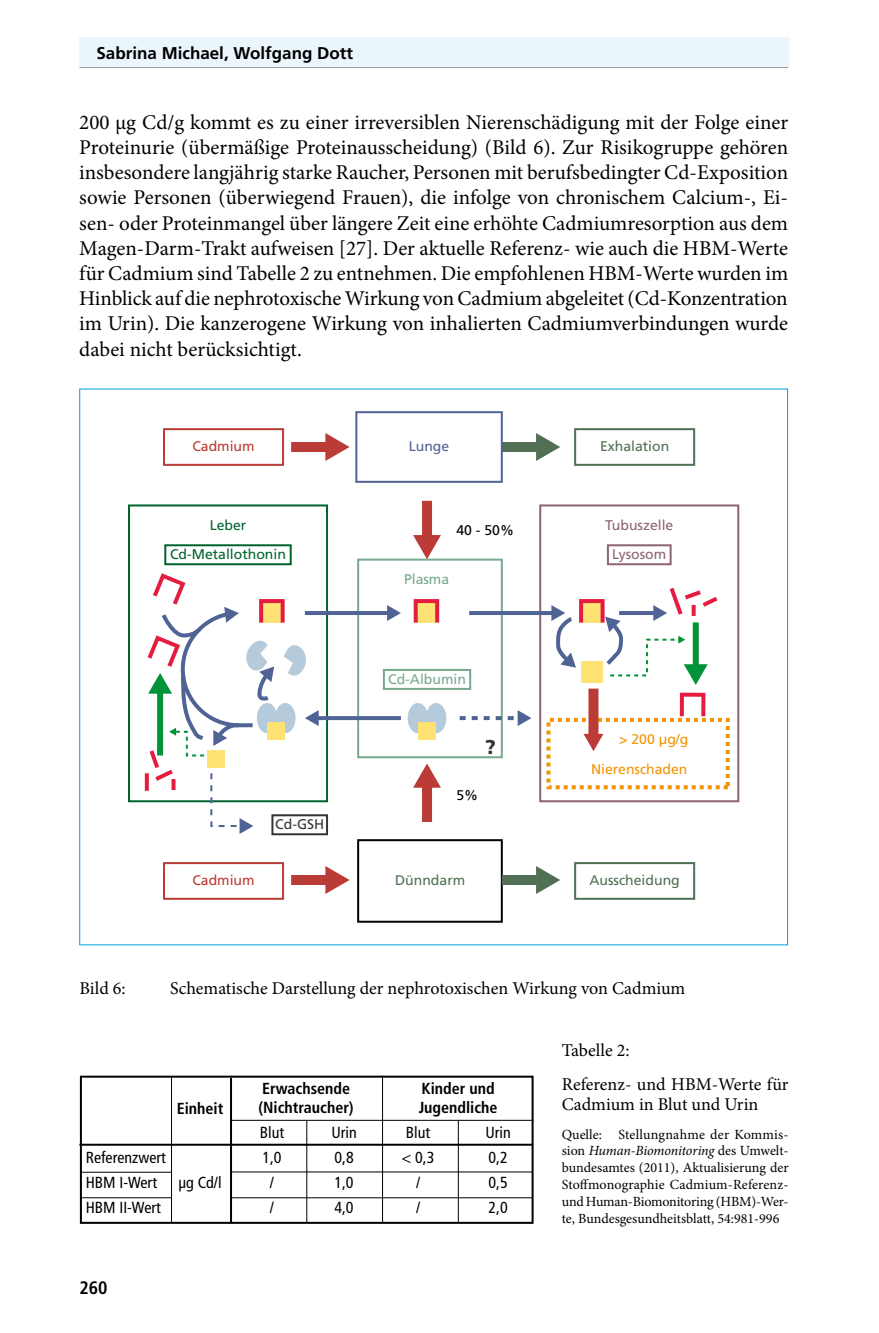
<style>
.page{position:relative;width:879px;height:1333px;background:#fff}
.page>*{position:absolute;margin:0;border:0;box-sizing:border-box;transform-origin:0 0}
.t1{font:21px/25.2px "Minion Pro";color:#000;text-align:justify}
.t2{font:900 20px "Frutiger";color:#353339}
.t3{font:18px/34.2px "Minion Pro";color:#000}
.t4{font:700 condensed 18px "Frutiger";color:#000}
.t5{font:700 17px "Frutiger";color:#000}
.t6{font:condensed 16px "Frutiger";color:#000}
.t7{font:700 condensed 16px "Frutiger";color:#000}
.t8{font:14px/16.8px "Minion Pro";letter-spacing:-.005em;color:#000;text-align:justify}
.t9{font:14px "Frutiger";color:#506f54}
.t10{font:14px "Frutiger";color:#00642e}
.t11{font:14px/29.4px "Frutiger";color:#f29401;text-align:right}
.t12{font:14px "Frutiger";color:#8e6374}
.t13{font:14px "Frutiger";color:#77aa8c}
.t14{font:14px "Frutiger";color:#bb3b36}
.t15{font:14px "Frutiger";color:#000}
.t16{font:14px "Frutiger";color:#353339}
.t17{font:14px "Frutiger";color:#506395}
.s1{font-style:italic}
</style>
<div class="page">
<div style="left:80px;top:38px;width:709px;height:30px;background:#ebf6fc"></div>
<hr style="left:79px;top:67px;width:709px;height:1px;background:#9c9e9f">
<div style="left:128px;top:504px;width:200px;height:298px;border:2px solid #00642e"></div>
<div style="left:539px;top:504px;width:200px;height:298px;border:2px solid #8e6374"></div>
<div style="left:357px;top:558px;width:146px;height:200px;border:2px solid #77aa8c"></div>
<div style="left:502px;top:442px;width:38px;height:10px;background:#506f54"></div>
<svg style="left:536px;top:433px;width:24px;height:28px"></svg>
<div style="left:163px;top:428px;width:121px;height:38px;border:2px solid #bb3b36"></div>
<div style="left:574px;top:428px;width:121px;height:38px;border:2px solid #506f54"></div>
<div style="left:574px;top:862px;width:121px;height:37px;border:2px solid #506f54"></div>
<div style="left:164px;top:544px;width:128px;height:21px;border:2px solid #00642e"></div>
<div style="left:383px;top:669px;width:88px;height:21px;border:2px solid #77aa8c"></div>
<div style="left:271px;top:814px;width:57px;height:21px;border:2px solid #353339"></div>
<div style="left:607px;top:544px;width:64px;height:21px;border:2px solid #8e6374"></div>
<div style="left:355px;top:411px;width:148px;height:72px;border:2px solid #506395"></div>
<div style="left:163px;top:862px;width:121px;height:37px;border:2px solid #bb3b36"></div>
<div style="left:357px;top:839px;width:146px;height:83px;border:2px solid #000204"></div>
<div style="left:291px;top:442px;width:38px;height:10px;background:#bb3b36"></div>
<svg style="left:325px;top:433px;width:24px;height:28px"></svg>
<div style="left:502px;top:875px;width:38px;height:10px;background:#506f54"></div>
<svg style="left:536px;top:866px;width:24px;height:27px"></svg>
<div style="left:291px;top:875px;width:38px;height:10px;background:#bb3b36"></div>
<svg style="left:325px;top:866px;width:24px;height:27px"></svg>
<div style="left:422px;top:783px;width:10px;height:39px;background:#bb3b36"></div>
<svg style="left:413px;top:763px;width:28px;height:24px"></svg>
<div style="left:422px;top:501px;width:10px;height:38px;background:#bb3b36"></div>
<svg style="left:413px;top:535px;width:28px;height:24px"></svg>
<div style="left:261px;top:601px;width:22px;height:21px;background:#fee274"></div>
<div style="left:259px;top:599px;width:26px;height:25px;border:4px solid #e41d40"></div>
<div style="left:416px;top:601px;width:21px;height:21px;background:#fee274"></div>
<div style="left:414px;top:599px;width:25px;height:25px;border:4px solid #e41d40"></div>
<div style="left:581px;top:601px;width:21px;height:21px;background:#fee274"></div>
<div style="left:581px;top:661px;width:21px;height:21px;background:#fee274"></div>
<div style="left:579px;top:599px;width:25px;height:25px;border:4px solid #e41d40"></div>
<svg style="left:284px;top:645px;width:22px;height:31px"></svg>
<div style="left:257px;top:703px;width:20px;height:30px;background:#b5cada;border-radius:50%"></div>
<div style="left:275px;top:703px;width:20px;height:30px;background:#b5cada;border-radius:50%"></div>
<div style="left:267px;top:722px;width:18px;height:17px;background:#fee274"></div>
<div style="left:408px;top:703px;width:20px;height:30px;background:#b5cada;border-radius:50%"></div>
<div style="left:426px;top:703px;width:20px;height:30px;background:#b5cada;border-radius:50%"></div>
<div style="left:418px;top:722px;width:18px;height:17px;background:#fee274"></div>
<svg style="left:143px;top:573px;width:131px;height:261px"></svg>
<hr style="left:305px;top:611px;width:84px;height:4px;background:#506395">
<svg style="left:387px;top:605px;width:14px;height:16px"></svg>
<svg style="left:319px;top:716px;width:82px;height:4px"></svg>
<svg style="left:305px;top:710px;width:14px;height:16px"></svg>
<hr style="left:469px;top:611px;width:85px;height:4px;background:#506395">
<svg style="left:460px;top:710px;width:71px;height:16px"></svg>
<svg style="left:551px;top:605px;width:25px;height:62px"></svg>
<svg style="left:604px;top:587px;width:114px;height:130px"></svg>
<div style="left:546px;top:717px;width:184px;height:72px;border:4px dashed #f29401"></div>
<div style="left:588px;top:688px;width:10px;height:48px;background:#bb3b36"></div>
<svg style="left:583px;top:733px;width:20px;height:18px"></svg>
<hr style="left:230px;top:1077px;width:2px;height:145px;background:#000">
<hr style="left:382px;top:1075px;width:1px;height:147px;background:#000">
<hr style="left:171px;top:1076px;width:1px;height:146px;background:#000">
<hr style="left:306px;top:1120px;width:1px;height:102px;background:#000">
<hr style="left:458px;top:1120px;width:1px;height:102px;background:#000">
<div style="left:80px;top:1075px;width:453px;height:148px;border:2px solid #000"></div>
<hr style="left:232px;top:1119px;width:301px;height:1px;background:#000">
<hr style="left:79px;top:1143px;width:454px;height:2px;background:#000">
<hr style="left:231px;top:1171px;width:302px;height:1px;background:#000">
<hr style="left:231px;top:1197px;width:302px;height:1px;background:#000">
<hr style="left:80px;top:1171px;width:92px;height:1px;background:#000">
<hr style="left:80px;top:1197px;width:92px;height:1px;background:#000">
<p class="t5" style="left:96px;top:43px;width:258px">Sabrina Michael, Wolfgang Dott</p>
<p class="t1" style="left:79px;top:109px;width:710px">200 µg Cd/g kommt es zu einer irreversiblen Nierenschädigung mit der Folge einer Proteinurie (übermäßige Proteinausscheidung) (Bild 6). Zur Risikogruppe gehören insbesondere langjährig starke Raucher, Personen mit berufsbedingter Cd-Exposition sowie Personen (überwiegend Frauen), die infolge von chronischem Calcium-, Ei&shy;sen- oder Proteinmangel über längere Zeit eine erhöhte Cadmiumresorption aus dem Magen-Darm-Trakt aufweisen [27]. Der aktuelle Referenz- wie auch die HBM-Werte für Cadmium sind Tabelle 2 zu entnehmen. Die empfohlenen HBM-Werte wurden im Hinblick auf die nephrotoxische Wirkung von Cadmium abgeleitet (Cd-Konzentration im Urin). Die kanzerogene Wirkung von inhalierten Cadmiumverbindungen wurde dabei nicht berücksichtigt.</p>
<p class="t14" style="left:192px;top:438px;width:64px">Cadmium</p>
<p class="t9" style="left:600px;top:438px;width:71px">Exhalation</p>
<p class="t17" style="left:409px;top:438px;width:42px">Lunge</p>
<p class="t10" style="left:210px;top:517px;width:38px">Leber</p>
<p class="t10" style="left:170px;top:546px;width:117px">Cd-Metallothonin</p>
<p class="t16" style="left:275px;top:816px;width:50px">Cd-GSH</p>
<p class="t15" style="left:456px;top:522px;width:59px">40 - 50%</p>
<p class="t13" style="left:404px;top:570px;width:47px">Plasma</p>
<p class="t13" style="left:388px;top:670px;width:79px">Cd-Albumin</p>
<p class="t12" style="left:605px;top:517px;width:70px">Tubuszelle</p>
<p class="t12" style="left:612px;top:546px;width:55px">Lysosom</p>
<p class="t15" style="left:456px;top:786px;width:23px">5%</p>
<p class="t2" style="left:485px;top:734px;width:13px">?</p>
<p class="t11" style="left:591px;top:724px;width:99px">&gt; 200 µg/g<br>Nierenschaden</p>
<p class="t14" style="left:192px;top:872px;width:64px">Cadmium</p>
<p class="t9" style="left:395px;top:872px;width:71px">Dünndarm</p>
<p class="t9" style="left:589px;top:872px;width:92px">Ausscheidung</p>
<p class="t3" style="left:79px;top:971px;width:48px">Bild 6:</p>
<p class="t3" style="left:170px;top:971px;width:517px">Schematische Darstellung der nephrotoxischen Wirkung von Cadmium</p>
<p class="t7" style="left:262px;top:1078px;width:90px">Erwachsende</p>
<p class="t7" style="left:421px;top:1078px;width:75px">Kinder und</p>
<p class="t7" style="left:177px;top:1099px;width:48px">Einheit</p>
<p class="t7" style="left:258px;top:1098px;width:97px">(Nichtraucher)</p>
<p class="t7" style="left:419px;top:1098px;width:80px">Jugendliche</p>
<p class="t6" style="left:260px;top:1123px;width:26px">Blut</p>
<p class="t6" style="left:331px;top:1123px;width:27px">Urin</p>
<p class="t6" style="left:406px;top:1123px;width:26px">Blut</p>
<p class="t6" style="left:485px;top:1123px;width:27px">Urin</p>
<p class="t6" style="left:86px;top:1148px;width:82px">Referenzwert</p>
<p class="t6" style="left:262px;top:1148px;width:21px">1,0</p>
<p class="t6" style="left:334px;top:1148px;width:21px">0,8</p>
<p class="t6" style="left:402px;top:1148px;width:34px">&lt; 0,3</p>
<p class="t6" style="left:488px;top:1148px;width:21px">0,2</p>
<p class="t6" style="left:86px;top:1172px;width:73px">HBM I-Wert</p>
<p class="t6" style="left:178px;top:1172px;width:45px">µg Cd/l</p>
<p class="t6" style="left:270px;top:1172px;width:6px">/</p>
<p class="t6" style="left:334px;top:1172px;width:21px">1,0</p>
<p class="t6" style="left:416px;top:1172px;width:6px">/</p>
<p class="t6" style="left:488px;top:1172px;width:21px">0,5</p>
<p class="t6" style="left:86px;top:1197px;width:77px">HBM II-Wert</p>
<p class="t6" style="left:270px;top:1197px;width:6px">/</p>
<p class="t6" style="left:334px;top:1197px;width:21px">4,0</p>
<p class="t6" style="left:416px;top:1197px;width:6px">/</p>
<p class="t6" style="left:488px;top:1197px;width:21px">2,0</p>
<p class="t4" style="left:79px;top:1276px;width:30px">260</p>
<p class="t3" style="left:562px;top:1033px;width:228px">Tabelle 2:<br>Referenz- und HBM-Werte für</p>
<p class="t3" style="left:562px;top:1087px;width:198px">Cadmium in Blut und Urin</p>
<p class="t8" style="left:562px;top:1125px;width:228px">Quelle: Stellungnahme der Kommis&shy;sion <span class="s1">Human-Biomonitoring</span> des Umwelt&shy;bundesamtes (2011), Aktualisierung der Stoffmonographie Cadmium-Referenz&shy;und Human-Biomonitoring (HBM)-Wer&shy;te, Bundesgesundheitsblatt, 54:981-996</p>
</div>
